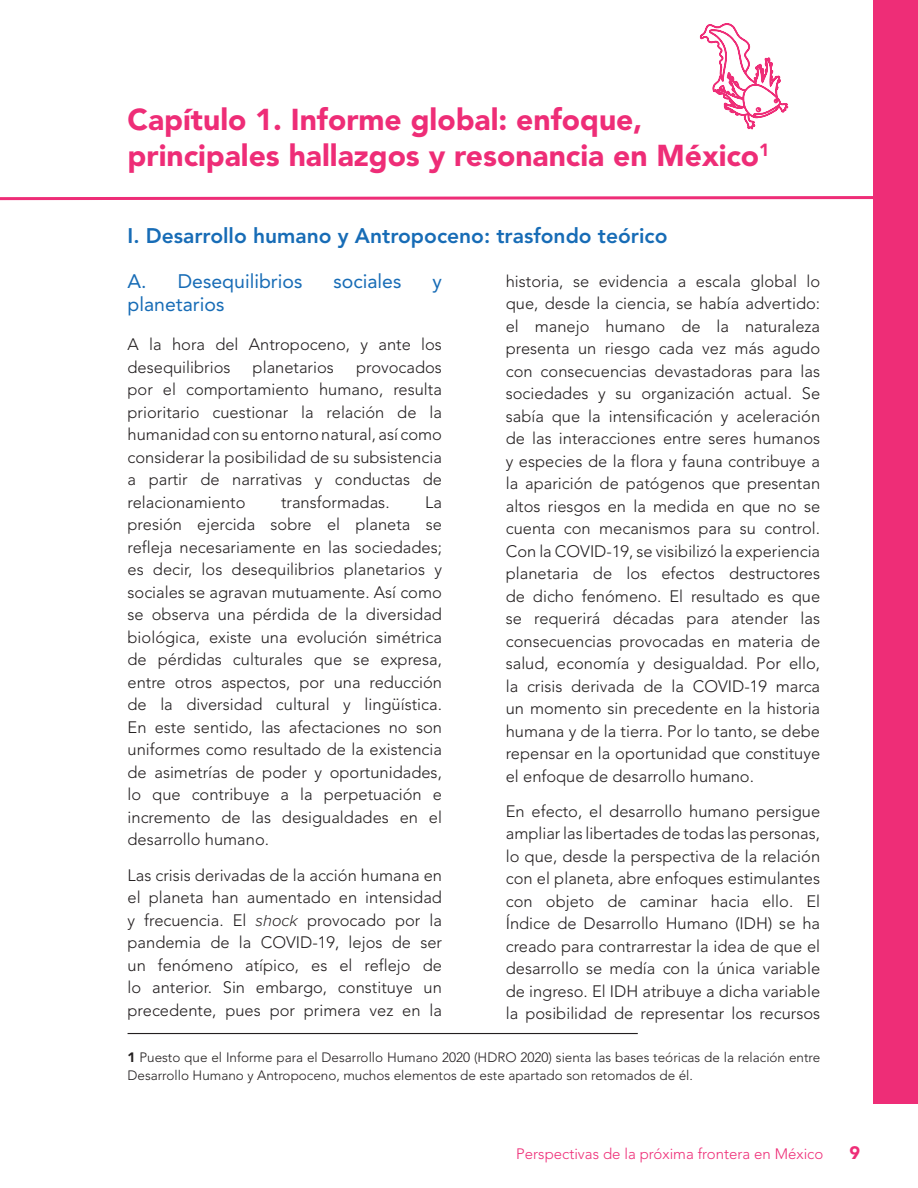
<style>
.page{position:relative;width:918px;height:1188px;background:#fff}
.page>*{position:absolute;margin:0;border:0;box-sizing:border-box;transform-origin:0 0}
.Capítulo{font:900 30px/36px "Avenir";color:#ee2d77}
.Subcapítulo{font:800 21px "Avenir";color:#176cb6}
.Apartado{font:19.5px "Avenir";color:#176cb6}
.t1{font:900 18px "Avenir";color:#ee2d77}
.Texto{font:300 16.5px/22.5px "Avenir";color:#231f20;text-align:justify}
.t2{font:300 15px "Avenir";color:#ee2d77}
.Cita{font:300 13.5px/18px "Avenir";color:#231f20}
.s1{font-family:"Proxima Nova";font-style:italic}
.s2{font-weight:900}
</style>
<div class="page">
<hr style="left:128px;top:1033px;width:510px;height:1px;background:#231f20">
<svg style="left:0;top:196px;width:873px;height:5px"></svg>
<div style="left:873px;top:0;width:45px;height:1104px;background:#ee2d77"></div>
<svg style="left:699px;top:23px;width:90px;height:107px"></svg>
<p class="Capítulo" style="left:128px;top:103px;width:644px">Capítulo 1. Informe global: enfoque, principales hallazgos y resonancia en México<sup>1</sup></p>
<p class="Subcapítulo" style="left:128px;top:220px;width:541px">I. Desarrollo humano y Antropoceno: trasfondo teórico</p>
<p class="Apartado" style="left:128px;top:266px;width:176px">A. Desequilibrios</p>
<p class="Apartado" style="left:334px;top:266px;width:69px">sociales</p>
<p class="Apartado" style="left:433px;top:266px;width:11px">y</p>
<p class="Apartado" style="left:128px;top:290px;width:98px">planetarios</p>
<p class="Texto" style="left:128px;top:334px;width:316px">A la hora del Antropoceno, y ante los desequilibrios</p>
<p class="Texto" style="left:128px;top:357px;width:316px;text-indent:229px">provocados por el comportamiento humano, resulta prioritario cuestionar la relación de la humanidad con su entorno natural, así como considerar la posibilidad de su subsistencia a partir de narrativas y conductas de relacionamiento</p>
<p class="Texto" style="left:253px;top:357px;width:83px">planetarios</p>
<p class="Texto" style="left:281px;top:492px;width:110px">transformadas.</p>
<p class="Texto" style="left:128px;top:492px;width:316px;text-indent:298px">La presión ejercida sobre el planeta se refleja necesariamente en las sociedades; es decir, los desequilibrios planetarios y sociales se agravan mutuamente. Así como se observa una pérdida de la diversidad biológica, existe una evolución simétrica de pérdidas culturales que se expresa, entre otros aspectos, por una reducción de la diversidad cultural y lingüística.<br>En este sentido, las afectaciones no son uniformes como resultado de la existencia de asimetrías de poder y oportunidades, lo que contribuye a la perpetuación e incremento de las desigualdades en el desarrollo humano.</p>
<p class="Texto" style="left:128px;top:864px;width:316px">Las crisis derivadas de la acción humana en el planeta han aumentado en intensidad y frecuencia. El <span class="s1">shock</span> provocado por la pandemia de la COVID-19, lejos de ser un fenómeno atípico, es el reflejo de lo anterior. Sin embargo, constituye un precedente, pues por primera vez en la</p>
<p class="Texto" style="left:506px;top:270px;width:316px">historia, se evidencia a escala global lo que, desde la ciencia, se había advertido: el manejo humano de la naturaleza presenta un riesgo cada vez más agudo con consecuencias devastadoras para las sociedades y su organización actual. Se sabía que la intensificación y aceleración de las interacciones entre seres humanos y especies de la flora y fauna contribuye a la aparición de patógenos que presentan altos riesgos en la medida en que no se cuenta con mecanismos para su control.<br>Con la COVID-19, se visibilizó la experiencia planetaria de los efectos destructores de dicho fenómeno. El resultado es que se requerirá décadas para atender las consecuencias provocadas en materia de salud, economía y desigualdad. Por ello, la crisis derivada de la COVID-19 marca un momento sin precedente en la historia humana y de la tierra. Por lo tanto, se debe repensar en la oportunidad que constituye el enfoque de desarrollo humano.</p>
<p class="Texto" style="left:506px;top:800px;width:316px">En efecto, el desarrollo humano persigue ampliar las libertades de todas las personas, lo que, desde la perspectiva de la relación con el planeta, abre enfoques estimulantes con objeto de caminar hacia ello. El Índice de Desarrollo Humano (IDH) se ha creado para contrarrestar la idea de que el desarrollo se medía con la única variable de ingreso. El IDH atribuye a dicha variable la posibilidad de representar los recursos</p>
<p class="Cita" style="left:128px;top:1049px;width:694px"><span class="s2">1</span> Puesto que el Informe para el Desarrollo Humano 2020 (HDRO 2020) sienta las bases teóricas de la relación entre<br>Desarrollo Humano y Antropoceno, muchos elementos de este apartado son retomados de él.</p>
<p class="t2" style="left:516px;top:1143px;width:309px">Perspectivas de la próxima frontera en México</p>
<p class="t1" style="left:850px;top:1140px;width:12px">9</p>
</div>
